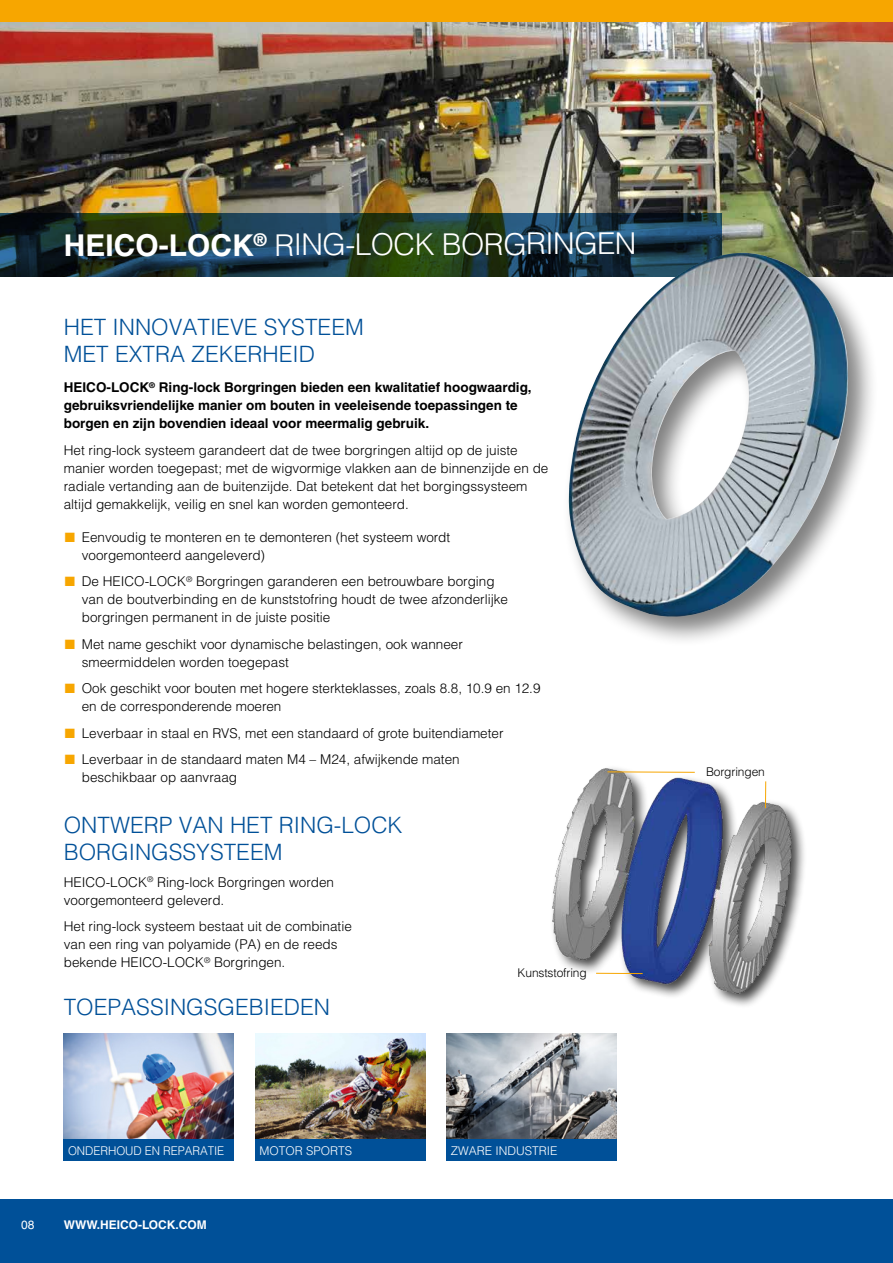
<style>
.page{position:relative;width:893px;height:1263px;background:#fff}
.page>*{position:absolute;margin:0;border:0;box-sizing:border-box;transform-origin:0 0}
.t1{font:300 30px "Helvetica LT Std";letter-spacing:-.025em;color:#fff}
.t2{font:300 22.5px/27px "Helvetica LT Std";color:#005098}
.t3{font:300 13.5px/18px "Helvetica LT Std";color:#000}
.t4{font:700 13.5px/18px "Helvetica LT Std";color:#000}
.t5{font:300 12px "Helvetica LT Std";color:#fff}
.t6{font:300 12px "Helvetica LT Std";letter-spacing:-.01em;color:#000}
.t7{font:300 12px "Helvetica LT Std";color:#fff;scale:.96 1}
.t8{font:700 12px "Helvetica LT Std";color:#fff}
.t9{font:12px "Helvetica LT Std";color:#fff}
.s1{font-weight:700}
.s2{color:#f7a600}
</style>
<div class="page">
<img style="left:0;top:21px;width:893px;height:255px">
<div style="left:0;top:1199px;width:893px;height:64px;background:#005098"></div>
<img style="left:552px;top:768px;width:252px;height:235px">
<hr style="left:596px;top:973px;width:47px;height:1px;background:#f7a600">
<hr style="left:607px;top:771px;width:88px;height:2px;background:#f7a600">
<svg style="left:765px;top:781px;width:1px;height:27px"></svg>
<div style="left:0;top:0;width:893px;height:21px;background:#f7a600"></div>
<svg style="left:0;top:213px;width:722px;height:63px;background:#1d3838"></svg>
<div style="left:562px;top:246px;width:316px;height:401px;background:#000;opacity:.5"></div>
<img style="left:568px;top:253px;width:282px;height:364px">
<img style="left:64px;top:1033px;width:170px;height:107px">
<div style="left:64px;top:1140px;width:170px;height:21px;background:#005098"></div>
<img style="left:255px;top:1033px;width:170px;height:107px">
<div style="left:255px;top:1140px;width:170px;height:21px;background:#005098"></div>
<img style="left:446px;top:1033px;width:171px;height:107px">
<div style="left:446px;top:1140px;width:171px;height:21px;background:#005098"></div>
<h1 class="t1" style="left:64px;top:225px;width:574px"><span class="s1">HEICO-LOCK</span><sup>®</sup> RING-LOCK BORGRINGEN</h1>
<h2 class="t2" style="left:64px;top:313px;width:302px">HET INNOVATIEVE SYSTEEM<br>MET EXTRA ZEKERHEID</h2>
<p class="t4" style="left:64px;top:378px;width:469px">HEICO-LOCK<sup>®</sup> Ring-lock Borgringen bieden een kwalitatief hoogwaardig, gebruiksvriendelijke manier om bouten in veeleisende toepassingen te borgen en zijn bovendien ideaal voor meermalig gebruik.</p>
<p class="t3" style="left:64px;top:441px;width:486px">Het ring-lock systeem garandeert dat de twee borgringen altijd op de juiste manier worden toegepast; met de wigvormige vlakken aan de binnenzijde en de radiale vertanding aan de buitenzijde. Dat betekent dat het borgingssysteem altijd gemakkelijk, veilig en snel kan worden gemonteerd.</p>
<p class="t3" style="left:82px;top:528px;width:370px;text-indent:-17px"><span class="s2">■</span> Eenvoudig te monteren en te demonteren (het systeem wordt voorgemonteerd aangeleverd)</p>
<p class="t3" style="left:82px;top:572px;width:428px;text-indent:-17px"><span class="s2">■</span> De HEICO-LOCK<sup>®</sup> Borgringen garanderen een betrouwbare borging van de boutverbinding en de kunststofring houdt de twee afzonderlijke borgringen permanent in de juiste positie</p>
<p class="t3" style="left:82px;top:635px;width:383px;text-indent:-17px"><span class="s2">■</span> Met name geschikt voor dynamische belastingen, ook wanneer smeermiddelen worden toegepast</p>
<p class="t3" style="left:82px;top:679px;width:460px;text-indent:-17px"><span class="s2">■</span> Ook geschikt voor bouten met hogere sterkteklasses, zoals 8.8, 10.9 en 12.9 en de corresponderende moeren</p>
<p class="t3" style="left:65px;top:724px;width:440px"><span class="s2">■</span> Leverbaar in staal en RVS, met een standaard of grote buitendiameter</p>
<p class="t3" style="left:82px;top:750px;width:379px;text-indent:-17px"><span class="s2">■</span> Leverbaar in de standaard maten M4 – M24, afwijkende maten beschikbaar op aanvraag</p>
<h2 class="t2" style="left:64px;top:811px;width:340px">ONTWERP VAN HET RING-LOCK<br>BORGINGSSYSTEEM</h2>
<p class="t3" style="left:64px;top:873px;width:272px">HEICO-LOCK<sup>®</sup> Ring-lock Borgringen worden voorgemonteerd geleverd.</p>
<p class="t3" style="left:64px;top:917px;width:290px">Het ring-lock systeem bestaat uit de combinatie van een ring van polyamide (PA) en de reeds bekende HEICO-LOCK<sup>®</sup> Borgringen.</p>
<h2 class="t2" style="left:64px;top:994px;width:268px">TOEPASSINGSGEBIEDEN</h2>
<p class="t6" style="left:518px;top:965px;width:71px">Kunststofring</p>
<p class="t7" style="left:68px;top:1143px;width:164px">ONDERHOUD EN REPARATIE</p>
<p class="t5" style="left:259px;top:1143px;width:94px">MOTOR SPORTS</p>
<p class="t5" style="left:451px;top:1143px;width:108px">ZWARE INDUSTRIE</p>
<p class="t9" style="left:21px;top:1218px;width:15px">08</p>
<p class="t8" style="left:64px;top:1217px;width:145px">WWW.HEICO-LOCK.COM</p>
<p class="t6" style="left:706px;top:764px;width:60px">Borgringen</p>
</div>
